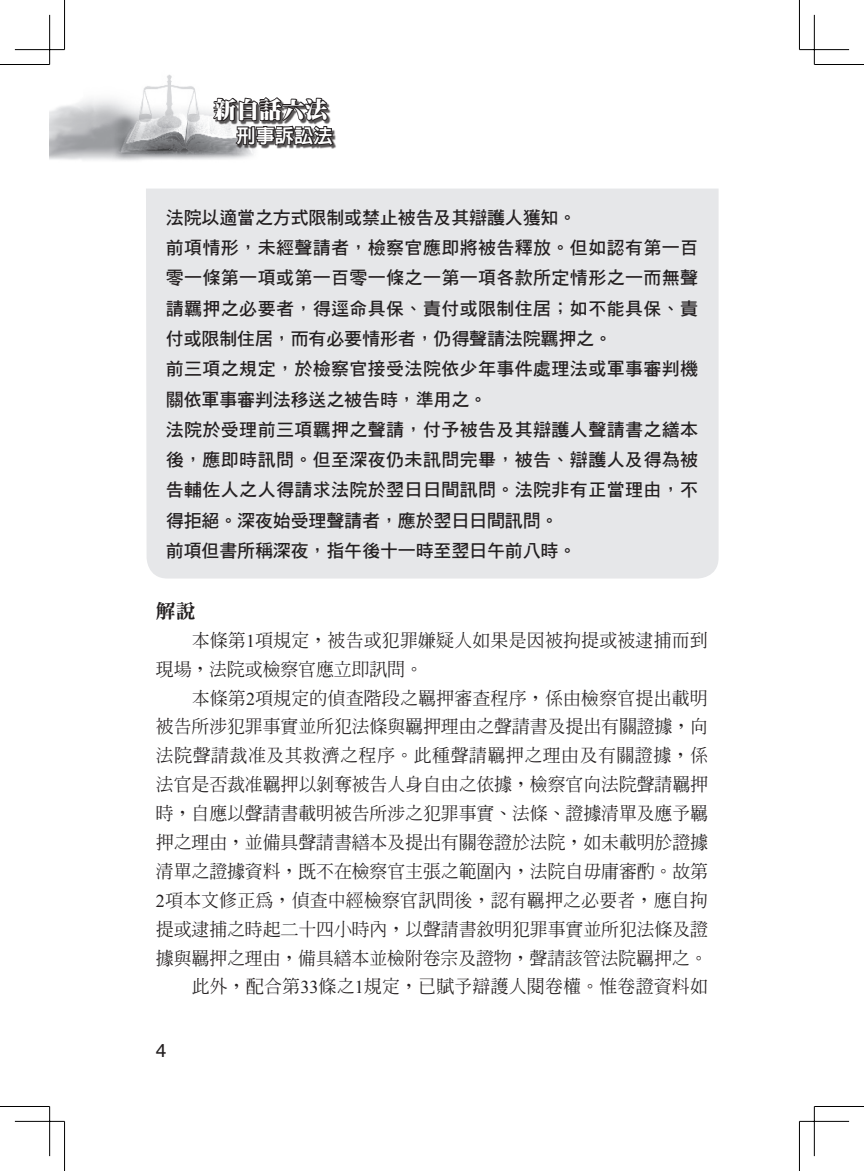
<style>
.page{position:relative;width:864px;height:1171px;background:#fff}
.page>*{position:absolute;margin:0;border:0;box-sizing:border-box;transform-origin:0 0}
.t1{font:900 22.75px "AR Ming B5";color:#fff}
._04-解說d{font:19.78px "DF Ming Std W9";color:#231f20}
.t2{font:800 19.25px "AR Hei B5";color:#fff}
.t3{font:19.25px "Swiss 721 BT";color:#231f20}
.內文{font:500 18.03px/28.9px "AR Ming B5";letter-spacing:-.01em;color:#231f20}
._03-條文_d{font:18.03px/30.3px "DF Hei Std W7";letter-spacing:-.01em;color:#231f20;text-align:justify}
._03-條文_d-2{font:18.03px/30.3px "DF Hei Std W7";letter-spacing:.02em;color:#231f20}
.s1{font-family:"Times New Roman";font-weight:400}
</style>
<div class="page">
<img style="left:50px;top:64px;width:204px;height:97px">
<div style="left:215px;top:99px;width:122px;height:50px;background:#231f20;opacity:.75"></div>
<svg style="left:210px;top:93px;width:124px;height:57px"></svg>
<div style="left:146px;top:189px;width:572px;height:389px;background:#e6e7e9"></div>
<hr style="left:0;top:64px;width:50px;height:1px;background:#000">
<hr style="left:814px;top:64px;width:49px;height:1px;background:#000">
<hr style="left:0;top:1106px;width:50px;height:1px;background:#000">
<hr style="left:814px;top:1106px;width:49px;height:1px;background:#000">
<hr style="left:64px;top:0;width:1px;height:50px;background:#000">
<hr style="left:64px;top:1121px;width:1px;height:50px;background:#000">
<hr style="left:798px;top:0;width:1px;height:50px;background:#000">
<hr style="left:798px;top:1121px;width:1px;height:50px;background:#000">
<hr style="left:15px;top:49px;width:49px;height:1px;background:#000">
<hr style="left:799px;top:49px;width:49px;height:1px;background:#000">
<hr style="left:15px;top:1121px;width:49px;height:1px;background:#000">
<hr style="left:799px;top:1121px;width:49px;height:1px;background:#000">
<hr style="left:49px;top:15px;width:1px;height:49px;background:#000">
<hr style="left:49px;top:1106px;width:1px;height:50px;background:#000">
<hr style="left:813px;top:15px;width:1px;height:49px;background:#000">
<hr style="left:813px;top:1106px;width:1px;height:50px;background:#000">
<p class="t1" style="left:213px;top:98px;width:115px">新白話六法</p>
<p class="t2" style="left:236px;top:126px;width:98px">刑事訴訟法</p>
<p class="_03-條文_d" style="left:166px;top:202px;width:412px">法院以適當之方式限制或禁止被告及其辯護人獲知。</p>
<p class="_03-條文_d" style="left:166px;top:232px;width:533px">前項情形，未經聲請者，檢察官應即將被告釋放。但如認有第一百零一條第一項或第一百零一條之一第一項各款所定情形之一而無聲請羈押之必要者，得逕命具保、責付或限制住居；如不能具保、責付或限制住居，而有必要情形者，仍得聲請法院羈押之。</p>
<p class="_03-條文_d-2" style="left:166px;top:353px;width:533px">前三項之規定，於檢察官接受法院依少年事件處理法或軍事審判機關依軍事審判法移送之被告時，準用之。</p>
<p class="_03-條文_d" style="left:166px;top:414px;width:533px">法院於受理前三項羈押之聲請，付予被告及其辯護人聲請書之繕本後，應即時訊問。但至深夜仍未訊問完畢，被告、辯護人及得為被告輔佐人之人得請求法院於翌日日間訊問。法院非有正當理由，不得拒絕。深夜始受理聲請者，應於翌日日間訊問。</p>
<p class="_03-條文_d" style="left:166px;top:535px;width:412px">前項但書所稱深夜，指午後十一時至翌日午前八時。</p>
<p class="_04-解說d" style="left:156px;top:600px;width:41px">解說</p>
<p class="內文" style="left:156px;top:625px;width:553px;text-indent:36px">本條第<span class="s1">1</span>項規定，被告或犯罪嫌疑人如果是因被拘提或被逮捕而到現場，法院或檢察官應立即訊問。</p>
<p class="內文" style="left:156px;top:683px;width:553px;text-align:justify;text-indent:36px">本條第<span class="s1">2</span>項規定的偵查階段之羈押審查程序，係由檢察官提出載明被告所涉犯罪事實並所犯法條與羈押理由之聲請書及提出有關證據，向法院聲請裁准及其救濟之程序。此種聲請羈押之理由及有關證據，係法官是否裁准羈押以剝奪被告人身自由之依據，檢察官向法院聲請羈押時，自應以聲請書載明被告所涉之犯罪事實、法條、證據清單及應予羈押之理由，並備具聲請書繕本及提出有關卷證於法院，如未載明於證據清單之證據資料，既不在檢察官主張之範圍內，法院自毋庸審酌。故第<span class="s1">2</span>項本文修正為，偵查中經檢察官訊問後，認有羈押之必要者，應自拘提或逮捕之時起二十四小時內，以聲請書敘明犯罪事實並所犯法條及證據與羈押之理由，備具繕本並檢附卷宗及證物，聲請該管法院羈押之。</p>
<p class="內文" style="left:191px;top:972px;width:517px">此外，配合第<span class="s1">33</span>條之<span class="s1">1</span>規定，已賦予辯護人閱卷權。惟卷證資料如</p>
<p class="t3" style="left:156px;top:1038px;width:12px">4</p>
</div>
